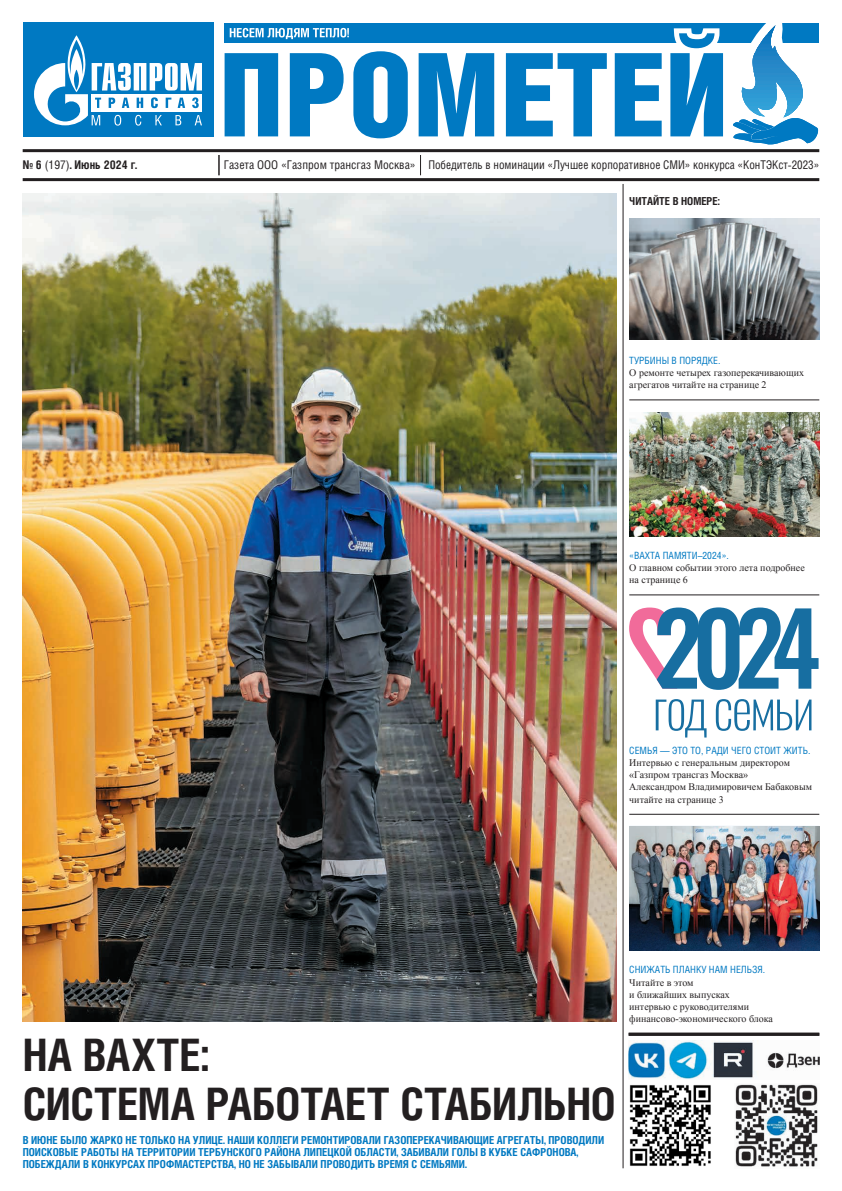
<style>
.page{position:relative;width:842px;height:1191px;background:#fff}
.page>*{position:absolute;margin:0;border:0;box-sizing:border-box;transform-origin:0 0}
.t1{font:700 44.8px/48.7px "Helios Cond";color:#231f20}
.t2{font:12px "Helios Cond";color:#231f20}
.t3{font:700 12px "Helios Cond";color:#231f20}
.t4{font:700 11px/12.2px "Helios Cond";color:#0079c2}
.t5{font:700 11px "Helios Cond";color:#231f20}
.t6{font:10px/12.2px "Times New Roman";color:#231f20}
.t7{font:10px "Helios Cond";color:#0079c2}
.s1{font-weight:400}
</style>
<div class="page">
<div style="left:225px;top:23px;width:594px;height:20px;background:#0079c2"></div>
<div style="left:23px;top:23px;width:190px;height:114px;background:#0079c2"></div>
<svg style="left:34px;top:35px;width:168px;height:91px"></svg>
<svg style="left:420px;top:155px;width:1px;height:20px"></svg>
<svg style="left:224px;top:28px;width:438px;height:111px"></svg>
<svg style="left:225px;top:53px;width:53px;height:83px"></svg>
<svg style="left:290px;top:53px;width:54px;height:83px"></svg>
<svg style="left:353px;top:51px;width:55px;height:87px"></svg>
<svg style="left:419px;top:53px;width:75px;height:83px"></svg>
<svg style="left:506px;top:53px;width:101px;height:83px"></svg>
<svg style="left:615px;top:53px;width:47px;height:83px"></svg>
<svg style="left:670px;top:23px;width:150px;height:130px"></svg>
<svg style="left:230px;top:28px;width:119px;height:11px"></svg>
<img style="left:629px;top:1085px;width:82px;height:81px">
<img style="left:735px;top:1084px;width:83px;height:83px">
<img style="left:629px;top:1041px;width:190px;height:38px">
<hr style="left:23px;top:149px;width:796px;height:3px;background:#231f20">
<hr style="left:23px;top:178px;width:796px;height:3px;background:#231f20">
<svg style="left:219px;top:155px;width:1px;height:20px"></svg>
<hr style="left:623px;top:184px;width:1px;height:984px;background:#231f20">
<hr style="left:629px;top:400px;width:190px;height:1px;background:#231f20">
<hr style="left:629px;top:594px;width:190px;height:1px;background:#231f20">
<hr style="left:629px;top:814px;width:190px;height:1px;background:#231f20">
<hr style="left:629px;top:826px;width:190px;height:1px;background:#0079c2">
<img style="left:629px;top:218px;width:191px;height:122px">
<img style="left:629px;top:413px;width:191px;height:124px">
<img style="left:629px;top:827px;width:191px;height:123px">
<hr style="left:629px;top:1032px;width:190px;height:3px;background:#231f20">
<img style="left:23px;top:193px;width:594px;height:828px">
<svg style="left:629px;top:607px;width:190px;height:131px"></svg>
<p class="t3" style="left:23px;top:158px;width:116px">№ 6 <span class="s1">(197)</span>. Июнь 2024 г.</p>
<p class="t2" style="left:224px;top:157px;width:597px">Газета ООО «Газпром трансгаз Москва» Победитель в номинации «Лучшее корпоративное СМИ» конкурса «КонТЭКст-2023»</p>
<p class="t5" style="left:629px;top:195px;width:92px">ЧИТАЙТЕ В НОМЕРЕ:</p>
<p class="t7" style="left:629px;top:354px;width:93px">ТУРБИНЫ В ПОРЯДКЕ.</p>
<p class="t6" style="left:629px;top:366px;width:176px">О ремонте четырех газоперекачивающих агрегатов читайте на странице 2</p>
<p class="t7" style="left:629px;top:549px;width:101px">«ВАХТА ПАМЯТИ–2024».</p>
<p class="t6" style="left:629px;top:561px;width:177px">О главном событии этого лета подробнее на странице 6</p>
<p class="t7" style="left:629px;top:744px;width:183px">СЕМЬЯ — ЭТО ТО, РАДИ ЧЕГО СТОИТ ЖИТЬ.</p>
<p class="t6" style="left:629px;top:756px;width:184px">Интервью с генеральным директором «Газпром трансгаз Москва»<br>Александром Владимировичем Бабаковым читайте на странице 3</p>
<h1 class="t1" style="left:23px;top:1029px;width:595px">НА ВАХТЕ:<br>СИСТЕМА РАБОТАЕТ СТАБИЛЬНО</h1>
<p class="t4" style="left:23px;top:1133px;width:583px">В ИЮНЕ БЫЛО ЖАРКО НЕ ТОЛЬКО НА УЛИЦЕ. НАШИ КОЛЛЕГИ РЕМОНТИРОВАЛИ ГАЗОПЕРЕКАЧИВАЮЩИЕ АГРЕГАТЫ, ПРОВОДИЛИ<br>ПОИСКОВЫЕ РАБОТЫ НА ТЕРРИТОРИИ ТЕРБУНСКОГО РАЙОНА ЛИПЕЦКОЙ ОБЛАСТИ, ЗАБИВАЛИ ГОЛЫ В КУБКЕ САФРОНОВА,<br>ПОБЕЖДАЛИ В КОНКУРСАХ ПРОФМАСТЕРСТВА, НО НЕ ЗАБЫВАЛИ ПРОВОДИТЬ ВРЕМЯ С СЕМЬЯМИ.</p>
<p class="t7" style="left:629px;top:963px;width:138px">СНИЖАТЬ ПЛАНКУ НАМ НЕЛЬЗЯ.</p>
<p class="t6" style="left:629px;top:976px;width:145px">Читайте в этом<br>и ближайших выпусках интервью с руководителями финансово-экономического блока</p>
</div>
